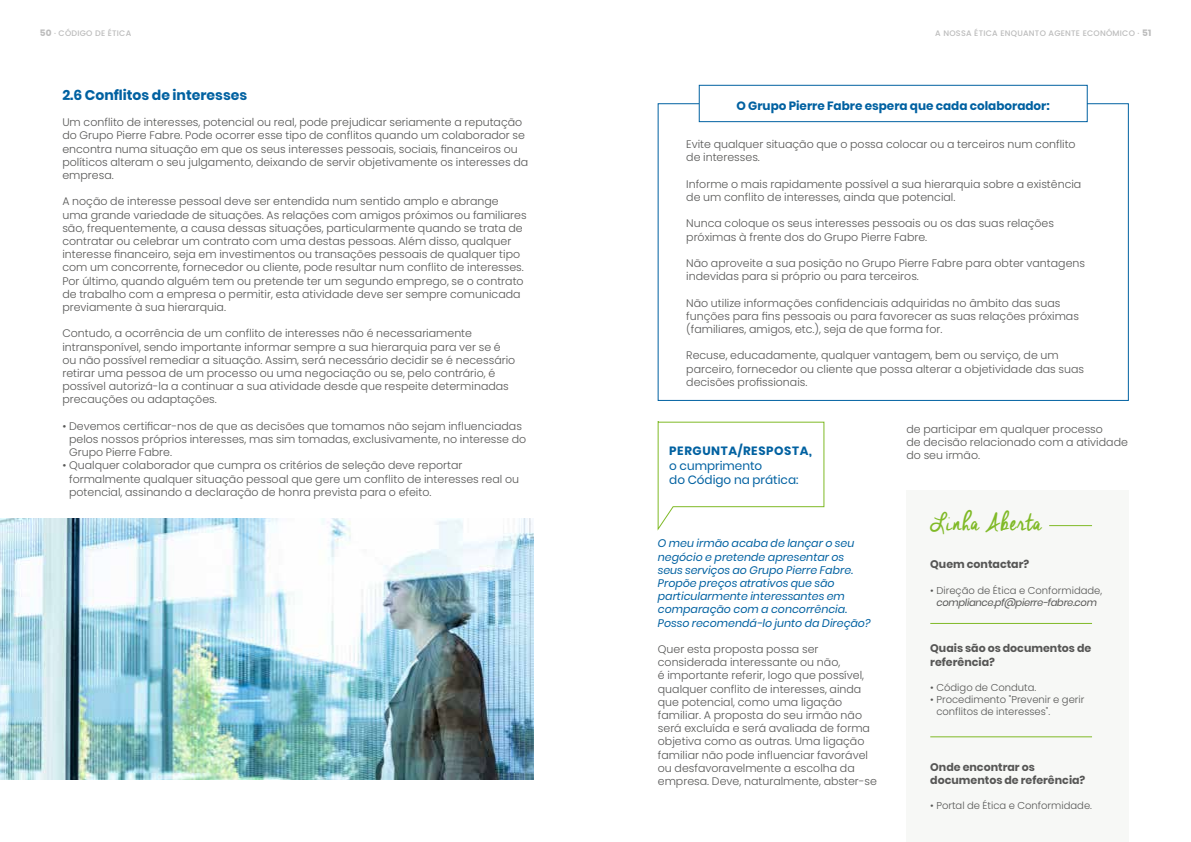
<style>
.page{position:relative;width:1191px;height:842px;background:#fff}
.page>*{position:absolute;margin:0;border:0;box-sizing:border-box;transform-origin:0 0}
.t1{font:30px "Cheddar Jack";letter-spacing:-.005em;color:#80ba27}
.t2{font:700 14px "Poppins";color:#0061a1}
.t3{font:12px/14.4px "Poppins";color:#0061a1}
.t4{font:700 12px "Poppins";color:#0061a1}
.t5{font:300 11px/13.2px "Poppins";color:#575756}
.t6{font:italic 11px/13.2px "Poppins";color:#0061a1}
.t7{font:700 11px/13.2px "Poppins";color:#575756}
.t8{font:300 10px/12px "Poppins";color:#575756}
.t9{font:italic 10px/12px "Poppins";letter-spacing:-.03em;color:#575756;text-align:center}
.t10{font:500 8px "Poppins";letter-spacing:.03em;color:#bcbcbc}
.s1{font-weight:700;font-size:9px}
.s2{font-weight:700}
.s3{font-weight:300;font-style:normal}
</style>
<div class="page">
<img style="left:0;top:518px;width:533px;height:262px">
<div style="left:658px;top:103px;width:470px;height:298px;background:#fff;border:1px solid #0061a1"></div>
<div style="left:699px;top:85px;width:388px;height:37px;background:#fff"></div>
<div style="left:699px;top:85px;width:388px;height:37px;border:1px solid #0061a1"></div>
<svg style="left:657px;top:421px;width:167px;height:110px"></svg>
<div style="left:906px;top:490px;width:222px;height:352px;background:#f7f8f6"></div>
<hr style="left:1049px;top:525px;width:43px;height:1px;background:#80ba27">
<hr style="left:930px;top:623px;width:162px;height:1px;background:#80ba27">
<hr style="left:930px;top:736px;width:162px;height:1px;background:#80ba27">
<p class="t10" style="left:40px;top:29px;width:93px"><span class="s1">50</span> · CÓDIGO DE ÉTICA</p>
<p class="t10" style="left:935px;top:29px;width:217px">A NOSSA ÉTICA ENQUANTO AGENTE ECONÓMICO · <span class="s1">51</span></p>
<p class="t2" style="left:62px;top:87px;width:186px">2.6 Conflitos de interesses</p>
<p class="t5" style="left:62px;top:116px;width:467px">Um conflito de interesses, potencial ou real, pode prejudicar seriamente a reputação do Grupo Pierre Fabre. Pode ocorrer esse tipo de conflitos quando um colaborador se encontra numa situação em que os seus interesses pessoais, sociais, financeiros ou políticos alteram o seu julgamento, deixando de servir objetivamente os interesses da empresa.</p>
<p class="t5" style="left:62px;top:195px;width:466px">A noção de interesse pessoal deve ser entendida num sentido amplo e abrange uma grande variedade de situações. As relações com amigos próximos ou familiares são, frequentemente, a causa dessas situações, particularmente quando se trata de contratar ou celebrar um contrato com uma destas pessoas. Além disso, qualquer interesse financeiro, seja em investimentos ou transações pessoais de qualquer tipo com um concorrente, fornecedor ou cliente, pode resultar num conflito de interesses.<br>Por último, quando alguém tem ou pretende ter um segundo emprego, se o contrato de trabalho com a empresa o permitir, esta atividade deve ser sempre comunicada previamente à sua hierarquia.</p>
<p class="t5" style="left:62px;top:327px;width:454px">Contudo, a ocorrência de um conflito de interesses não é necessariamente intransponível, sendo importante informar sempre a sua hierarquia para ver se é ou não possível remediar a situação. Assim, será necessário decidir se é necessário retirar uma pessoa de um processo ou uma negociação ou se, pelo contrário, é possível autorizá-la a continuar a sua atividade desde que respeite determinadas precauções ou adaptações.</p>
<p class="t5" style="left:69px;top:419px;width:458px;text-indent:-7px">• Devemos certificar-nos de que as decisões que tomamos não sejam influenciadas pelos nossos próprios interesses, mas sim tomadas, exclusivamente, no interesse do<br>Grupo Pierre Fabre.</p>
<p class="t5" style="left:69px;top:459px;width:451px;text-indent:-7px">• Qualquer colaborador que cumpra os critérios de seleção deve reportar formalmente qualquer situação pessoal que gere um conflito de interesses real ou potencial, assinando a declaração de honra prevista para o efeito.</p>
<p class="t4" style="left:736px;top:99px;width:315px">O Grupo Pierre Fabre espera que cada colaborador:</p>
<p class="t5" style="left:686px;top:138px;width:391px">Evite qualquer situação que o possa colocar ou a terceiros num conflito de interesses.</p>
<p class="t5" style="left:686px;top:177px;width:397px">Informe o mais rapidamente possível a sua hierarquia sobre a existência de um conflito de interesses, ainda que potencial.</p>
<p class="t5" style="left:686px;top:217px;width:369px">Nunca coloque os seus interesses pessoais ou os das suas relações próximas à frente dos do Grupo Pierre Fabre.</p>
<p class="t5" style="left:686px;top:257px;width:400px">Não aproveite a sua posição no Grupo Pierre Fabre para obter vantagens indevidas para si próprio ou para terceiros.</p>
<p class="t5" style="left:686px;top:296px;width:394px">Não utilize informações confidenciais adquiridas no âmbito das suas funções para fins pessoais ou para favorecer as suas relações próximas (familiares, amigos, etc.), seja de que forma for.</p>
<p class="t5" style="left:686px;top:349px;width:399px">Recuse, educadamente, qualquer vantagem, bem ou serviço, de um parceiro, fornecedor ou cliente que possa alterar a objetividade das suas decisões profissionais.</p>
<p class="t3" style="left:669px;top:444px;width:144px"><span class="s2">PERGUNTA/RESPOSTA, </span>o cumprimento<br>do Código na prática:</p>
<p class="t6" style="left:658px;top:537px;width:214px">O meu irmão acaba de lançar o seu negócio e pretende apresentar os seus serviços ao Grupo Pierre Fabre.<br>Propõe preços atrativos que são particularmente interessantes em comparação com a concorrência.<br>Posso recomendá-lo junto da Direção?</p>
<p class="t5" style="left:658px;top:643px;width:221px">Quer esta proposta possa ser considerada interessante ou não,<br>é importante referir, logo que possível, qualquer conflito de interesses, ainda que potencial, como uma ligação familiar. A proposta do seu irmão não será excluída e será avaliada de forma objetiva como as outras. Uma ligação familiar não pode influenciar favorável ou desfavoravelmente a escolha da empresa. Deve, naturalmente, abster-se</p>
<p class="t5" style="left:906px;top:422px;width:223px">de participar em qualquer processo<br>de decisão relacionado com a atividade do seu irmão.</p>
<p class="t1" style="left:930px;top:505px;width:113px">Linha Aberta</p>
<p class="t7" style="left:930px;top:558px;width:101px">Quem contactar?</p>
<p class="t9" style="left:930px;top:584px;width:173px"><span class="s3">• Direção de Ética e Conformidade, </span>compliance.pf@pierre-fabre.com</p>
<p class="t7" style="left:930px;top:642px;width:162px">Quais são os documentos de referência?</p>
<p class="t8" style="left:930px;top:681px;width:108px">• Código de Conduta.</p>
<p class="t8" style="left:936px;top:693px;width:149px;text-indent:-6px">• Procedimento "Prevenir e gerir conflitos de interesses".</p>
<p class="t7" style="left:930px;top:761px;width:157px">Onde encontrar os documentos de referência?</p>
<p class="t8" style="left:930px;top:800px;width:163px">• Portal de Ética e Conformidade.</p>
</div>
